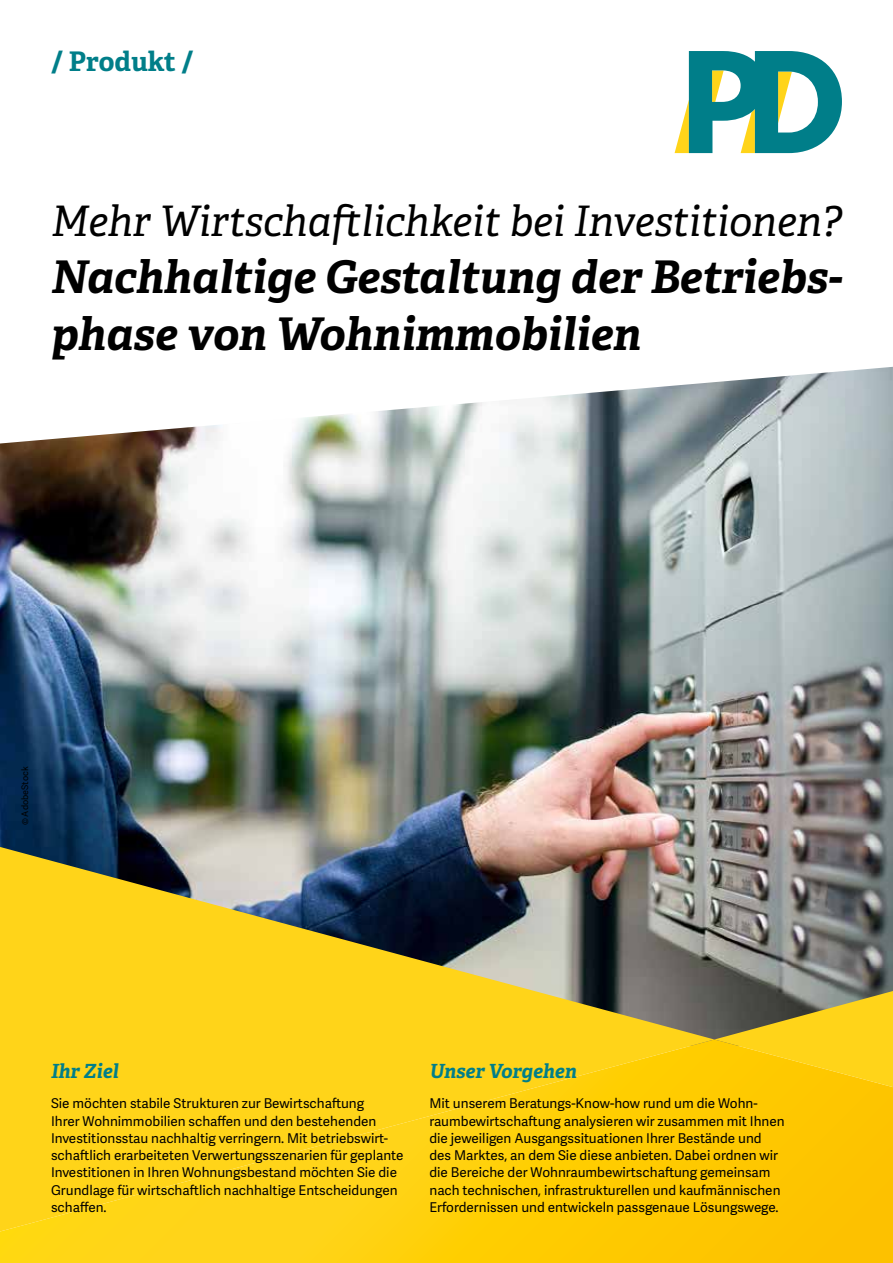
<style>
.page{position:relative;width:893px;height:1263px;background:#fff}
.page>*{position:absolute;margin:0;border:0;box-sizing:border-box;transform-origin:0 0}
.t1{font:italic 700 45px/57px "Adelle PE";color:#000}
.t2{font:italic 42px "Adelle PE";color:#000}
.t3{font:700 27px "Adelle PE";color:#007e89}
.t4{font:italic 700 19.5px "Adelle PE";color:#007e89}
.t5{font:13.5px/17.2px "Adelle Sans";color:#000}
.t6{font:9px "Adelle Sans";color:#000}
</style>
<div class="page">
<img style="left:0;top:367px;width:893px;height:624px">
<svg style="left:0;top:1087px;width:893px;height:176px;background:#fec905"></svg>
<svg style="left:0;top:847px;width:714px;height:384px;background:#d8b728"></svg>
<svg style="left:714px;top:991px;width:179px;height:96px;background:#d4b222"></svg>
<svg style="left:675px;top:51px;width:167px;height:102px"></svg>
<h3 class="t3" style="left:51px;top:42px;width:144px">/ Produkt /</h3>
<h2 class="t2" style="left:51px;top:190px;width:792px">Mehr Wirtschaftlichkeit bei Investitionen?</h2>
<h1 class="t1" style="left:51px;top:246px;width:793px">Nachhaltige Gestaltung der Betriebs&shy;phase von Wohnimmobilien</h1>
<p class="t6" style="left:18px;top:825px;width:60px;rotate:-90deg">© AdobeStock</p>
<h3 class="t4" style="left:51px;top:1057px;width:69px">Ihr Ziel</h3>
<p class="t5" style="left:51px;top:1094px;width:354px">Sie möchten stabile Strukturen zur Bewirtschaftung<br>Ihrer Wohnimmobilien schaffen und den bestehenden Investitionsstau nachhaltig verringern. Mit betriebswirt&shy;schaftlich erarbeiteten Verwertungsszenarien für geplante Investitionen in Ihren Wohnungsbestand möchten Sie die Grundlage für wirtschaftlich nachhaltige Entscheidungen schaffen.</p>
<h3 class="t4" style="left:429px;top:1057px;width:149px">Unser Vorgehen</h3>
<p class="t5" style="left:429px;top:1094px;width:357px">Mit unserem Beratungs-Know-how rund um die Wohn&shy;raumbewirtschaftung analysieren wir zusammen mit Ihnen die jeweiligen Ausgangssituationen Ihrer Bestände und des Marktes, an dem Sie diese anbieten. Dabei ordnen wir die Bereiche der Wohnraumbewirtschaftung gemeinsam nach technischen, infrastrukturellen und kaufmännischen Erfordernissen und entwickeln passgenaue Lösungswege.</p>
</div>
